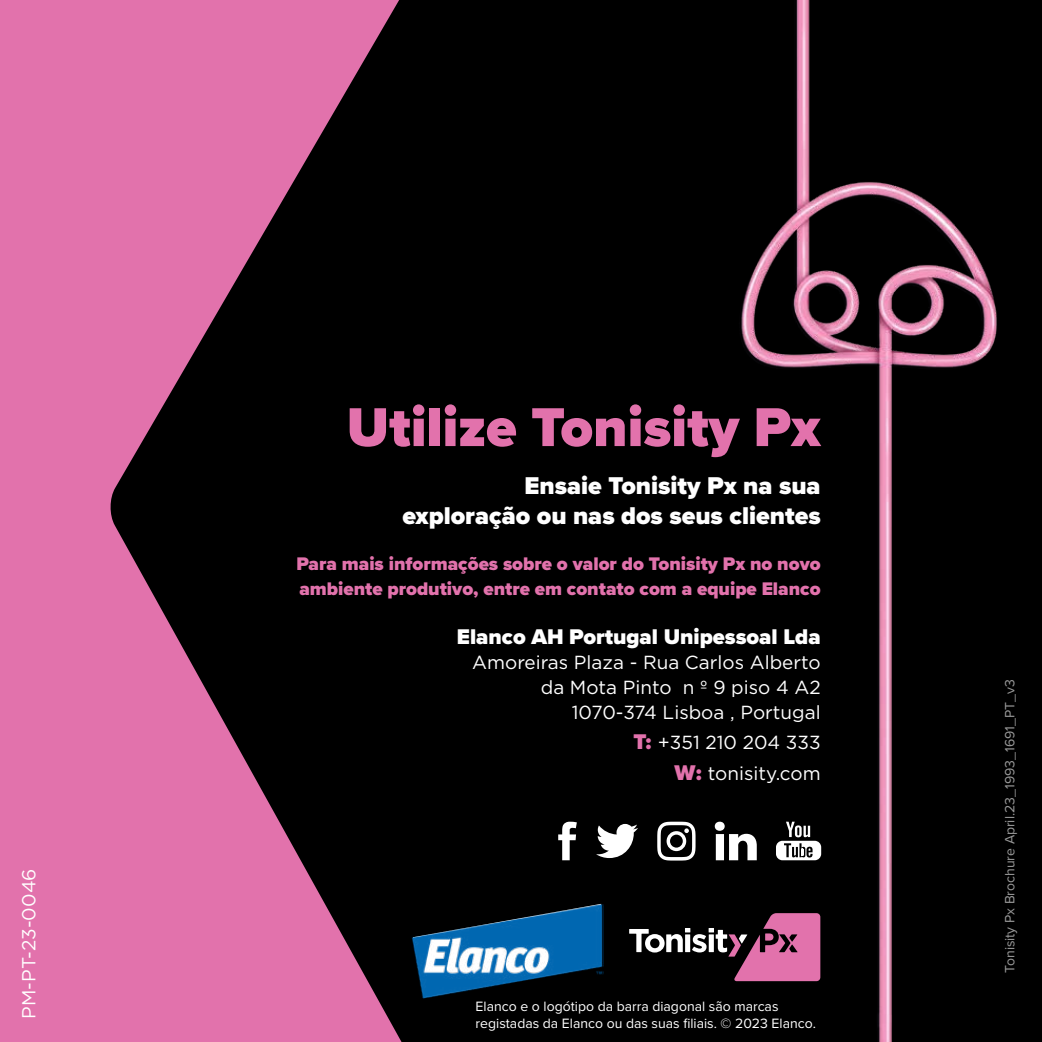
<style>
.page{position:relative;width:1042px;height:1042px;background:#e272ac}
.page>*{position:absolute;margin:0;border:0;box-sizing:border-box;transform-origin:0 0}
.t1{font:900 56.7px "Proxima Nova";color:#e272ac}
.t2{font:900 25.2px/30.3px "Proxima Nova";color:#fff;text-align:right}
.t3{font:900 22.05px "Proxima Nova";color:#fff}
.t4{font:18.9px/25.2px "Gotham Pro";color:#fff;text-align:right}
.t5{font:900 18.9px/25.2px "Proxima Nova";color:#e272ac}
.t6{font:14px/17.5px "Proxima Nova";color:#fff}
.s1{font-family:"Proxima Nova";font-weight:900;font-size:22.05px;color:#e272ac}
</style>
<div class="page">
<svg style="left:110px;top:60px;width:254px;height:914px;fill:#000"></svg>
<div style="left:364px;top:0;width:678px;height:1042px;background:#000"></div>
<img style="left:718px;top:0;width:295px;height:1042px">
<svg style="left:558px;top:821px;width:19px;height:39px"></svg>
<svg style="left:596px;top:824px;width:42px;height:34px"></svg>
<svg style="left:776px;top:821px;width:45px;height:39px;background:#777"></svg>
<svg style="left:715px;top:821px;width:42px;height:39px;background:#7d7d7d"></svg>
<svg style="left:657px;top:821px;width:38px;height:39px"></svg>
<svg style="left:629px;top:913px;width:191px;height:68px"></svg>
<img style="left:411px;top:903px;width:192px;height:95px">
<h3 class="t4" style="left:16px;top:1019px;width:152px;rotate:-90deg">PM-PT-23-0046</h3>
<h1 class="t1" style="left:347px;top:385px;width:475px">Utilize Tonisity Px</h1>
<h2 class="t2" style="left:402px;top:470px;width:420px">Ensaie Tonisity Px na sua exploração ou nas dos seus clientes</h2>
<h3 class="t5" style="left:296px;top:551px;width:526px">Para mais informações sobre o valor do Tonisity Px no novo ambiente produtivo, entre em contato com a equipe Elanco</h3>
<h3 class="t3" style="left:457px;top:620px;width:365px">Elanco AH Portugal Unipessoal Lda</h3>
<h3 class="t4" style="left:472px;top:649px;width:350px">Amoreiras Plaza - Rua Carlos Alberto da Mota Pinto n º 9 piso 4 A2<br>1070-374 Lisboa , Portugal</h3>
<h3 class="t4" style="left:633px;top:727px;width:189px;line-height:30.3px"><span class="s1">T:</span> +351 210 204 333<br><span class="s1">W:</span> tonisity.com</h3>
<p class="t6" style="left:476px;top:996px;width:342px">Elanco e o logótipo da barra diagonal são marcas registadas da Elanco ou das suas filiais. © 2023 Elanco.</p>
<p class="t6" style="left:1000px;top:972px;width:295px;rotate:-90deg">Tonisity Px Brochure April.23_1993_1691_PT_v3</p>
</div>
